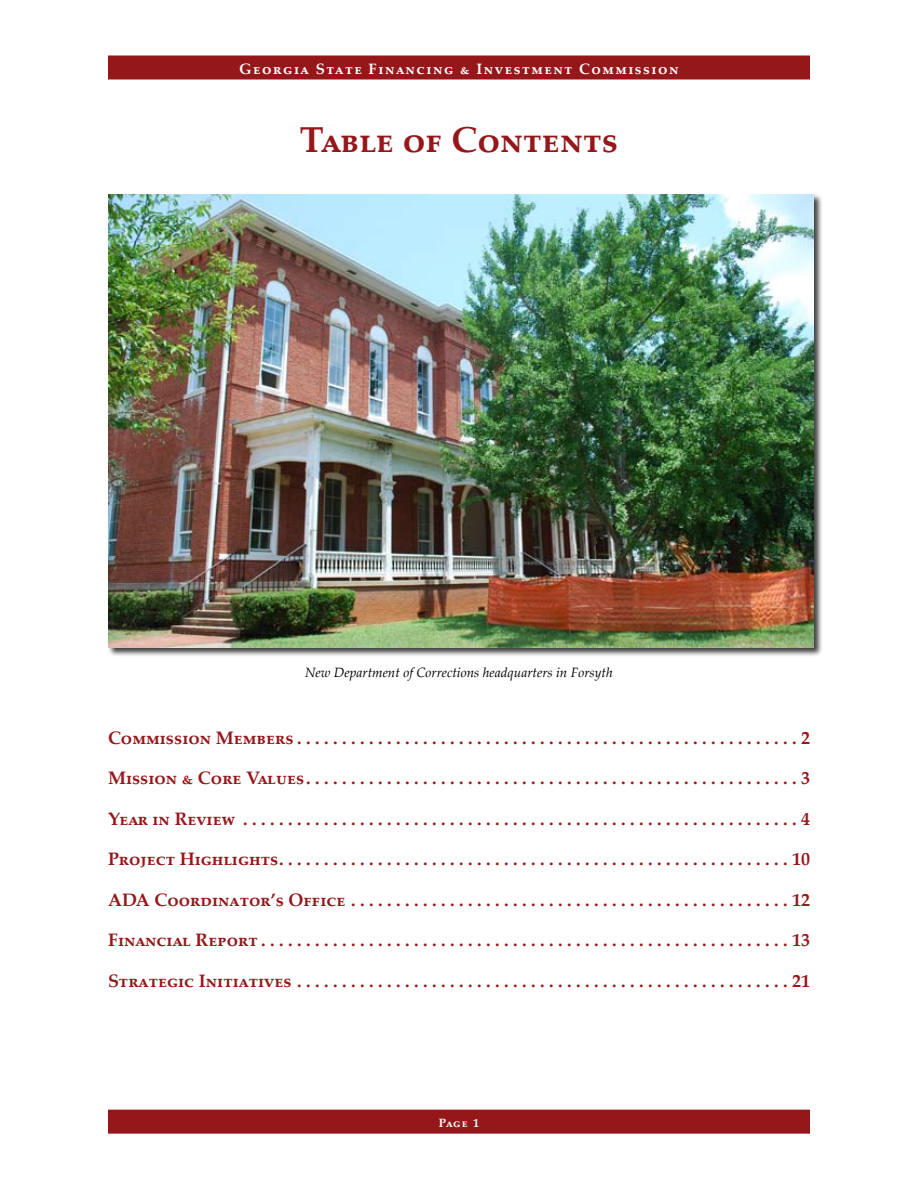
<style>
.page{position:relative;width:918px;height:1188px;background:#fff}
.page>*{position:absolute;margin:0;border:0;box-sizing:border-box;transform-origin:0 0}
.t1{font:700 36px "Palatino Linotype";color:#96171a}
.t2{font:700 18px "Palatino Linotype";color:#96171a}
.t3{font:700 15px "Palatino Linotype";letter-spacing:.1em;color:#fff}
.t4{font:italic 13.5px "Palatino Linotype";color:#000}
.t5{font:700 12px "Palatino Linotype";color:#fff}
</style>
<div class="page">
<div style="left:108px;top:56px;width:702px;height:24px;background:#96171a"></div>
<div style="left:108px;top:1110px;width:702px;height:24px;background:#96171a"></div>
<div style="left:107px;top:194px;width:716px;height:463px;background:#000;opacity:.75"></div>
<img style="left:108px;top:194px;width:706px;height:453px">
<p class="t3" style="left:239px;top:59px;width:441px">Georgia State Financing &amp; Investment Commission</p>
<h1 class="t1" style="left:300px;top:115px;width:320px">Table of Contents</h1>
<p class="t4" style="left:305px;top:663px;width:309px">New Department of Corrections headquarters in Forsyth</p>
<p class="t2" style="left:108px;top:725px;width:703px">Commission Members . . . . . . . . . . . . . . . . . . . . . . . . . . . . . . . . . . . . . . . . . . . . . . . . . . . . . . . . 2</p>
<p class="t2" style="left:108px;top:765px;width:703px">Mission &amp; Core Values . . . . . . . . . . . . . . . . . . . . . . . . . . . . . . . . . . . . . . . . . . . . . . . . . . . . . . . 3</p>
<p class="t2" style="left:108px;top:806px;width:703px">Year in Review ..............................................................4</p>
<p class="t2" style="left:108px;top:846px;width:703px">Project Highlights . . . . . . . . . . . . . . . . . . . . . . . . . . . . . . . . . . . . . . . . . . . . . . . . . . . . . . . . . 10</p>
<p class="t2" style="left:108px;top:887px;width:703px">ADA Coordinator’s Office .................................................12</p>
<p class="t2" style="left:108px;top:927px;width:703px">Financial Report . . . . . . . . . . . . . . . . . . . . . . . . . . . . . . . . . . . . . . . . . . . . . . . . . . . . . . . . . . . 13</p>
<p class="t2" style="left:108px;top:968px;width:703px">Strategic Initiatives .......................................................21</p>
<p class="t5" style="left:439px;top:1115px;width:42px">Page 1</p>
</div>
